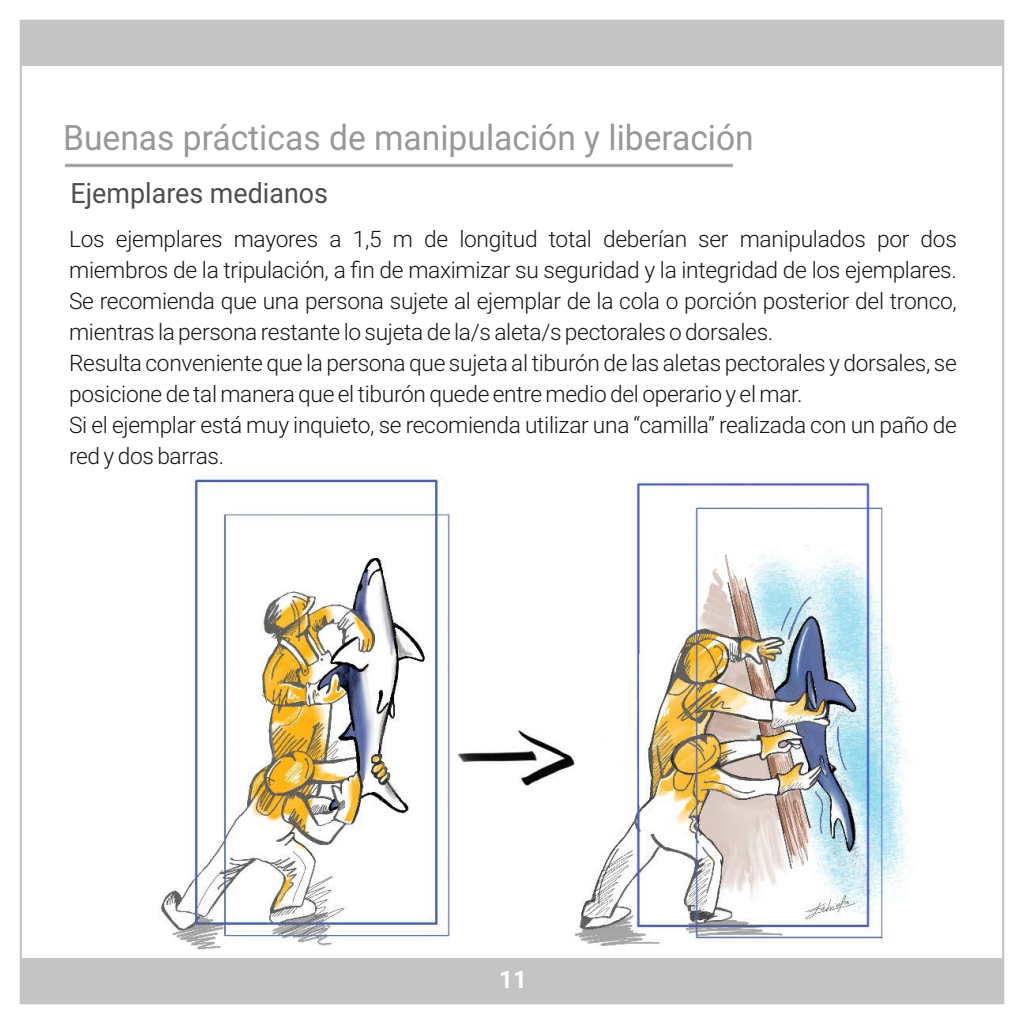
<style>
.page{position:relative;width:1024px;height:1024px;background:#fff}
.page>*{position:absolute;margin:0;border:0;box-sizing:border-box;transform-origin:0 0}
.t1{font:35px "Roboto";color:#989899;scale:.96 1}
.t2{font:28px "Roboto";color:#4e4e4d;scale:.96 1}
.t3{font:700 24.5px "Roboto";color:#fff}
.t4{font:300 22.75px/31px "Roboto";letter-spacing:-.015em;color:#151616}
</style>
<div class="page">
<div style="left:21px;top:958px;width:982px;height:45px;background:#c4c4c5"></div>
<div style="left:21px;top:21px;width:982px;height:44px;background:#c4c4c5"></div>
<hr style="left:65px;top:164px;width:668px;height:3px;background:#afb0b0">
<hr style="left:65px;top:165px;width:668px;height:1px;background:#989899">
<img style="left:159px;top:475px;width:747px;height:475px">
<h1 class="t1" style="left:63px;top:124px;width:721px">Buenas prácticas de manipulación y liberación</h1>
<p class="t2" style="left:71px;top:182px;width:270px">Ejemplares medianos</p>
<p class="t4" style="left:69px;top:226px;width:889px">Los ejemplares mayores a 1,5 m de longitud total deberían ser manipulados por dos miembros de la tripulación, a fin de maximizar su seguridad y la integridad de los ejemplares.<br>Se recomienda que una persona sujete al ejemplar de la cola o porción posterior del tronco, mientras la persona restante lo sujeta de la/s aleta/s pectorales o dorsales.<br>Resulta conveniente que la persona que sujeta al tiburón de las aletas pectorales y dorsales, se posicione de tal manera que el tiburón quede entre medio del operario y el mar.<br>Si el ejemplar está muy inquieto, se recomienda utilizar una “camilla” realizada con un paño de red y dos barras.</p>
<p class="t3" style="left:499px;top:970px;width:30px">11</p>
</div>
